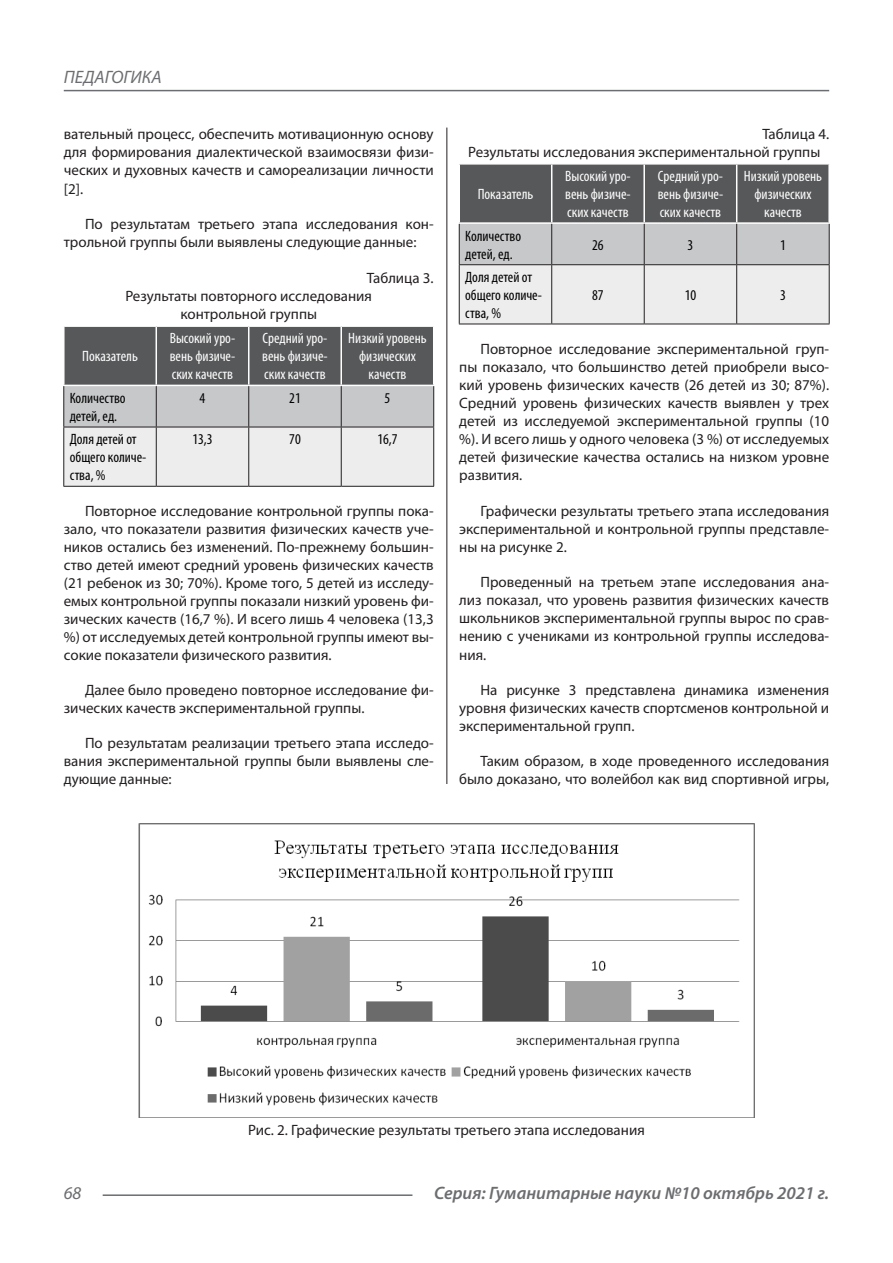
<style>
.page{position:relative;width:893px;height:1263px;background:#fff}
.page>*{position:absolute;margin:0;border:0;box-sizing:border-box;transform-origin:0 0}
.t1{font:italic 600 18px "Myriad Pro";color:#6c6d70}
.t2{font:italic 18px "Myriad Pro";color:#6c6d70}
.Статья_текст{font:15px/18.1px "Myriad Pro";color:#231f20;text-align:justify}
.Таблица_Заголовок_Яч{font:condensed 15px/18px "Myriad Pro";color:#fff;text-align:justify}
.Таблица_Строка{font:condensed 15px/18px "Myriad Pro";color:#000}
.Рисунок_в_статье{font:15px "Myriad Pro";color:#231f20}
</style>
<div class="page">
<hr style="left:446px;top:128px;width:1px;height:1007px;background:#231f20">
<hr style="left:103px;top:1194px;width:309px;height:2px;background:#6c6d70">
<hr style="left:64px;top:90px;width:765px;height:1px;background:#6c6d70">
<div style="left:437px;top:784px;width:17px;height:365px;background:#fff"></div>
<svg style="left:64px;top:327px;width:369px;height:159px;background:#acacae"></svg>
<hr style="left:63px;top:327px;width:2px;height:58px;background:#fff">
<hr style="left:156px;top:327px;width:1px;height:58px;background:#fff">
<hr style="left:248px;top:327px;width:1px;height:58px;background:#fff">
<hr style="left:340px;top:327px;width:2px;height:58px;background:#fff">
<hr style="left:63px;top:385px;width:93px;height:1px;background:#fff">
<hr style="left:156px;top:385px;width:93px;height:1px;background:#fff">
<hr style="left:249px;top:385px;width:92px;height:1px;background:#fff">
<hr style="left:341px;top:385px;width:93px;height:1px;background:#fff">
<hr style="left:63px;top:386px;width:1px;height:41px;background:#231f20">
<hr style="left:156px;top:386px;width:1px;height:41px;background:#231f20">
<hr style="left:248px;top:386px;width:1px;height:41px;background:#231f20">
<hr style="left:341px;top:386px;width:1px;height:41px;background:#231f20">
<hr style="left:433px;top:386px;width:1px;height:41px;background:#231f20">
<hr style="left:63px;top:427px;width:93px;height:1px;background:#231f20">
<hr style="left:63px;top:427px;width:1px;height:59px;background:#231f20">
<hr style="left:156px;top:427px;width:93px;height:1px;background:#231f20">
<hr style="left:156px;top:427px;width:1px;height:59px;background:#231f20">
<hr style="left:249px;top:427px;width:92px;height:1px;background:#231f20">
<hr style="left:248px;top:427px;width:1px;height:59px;background:#231f20">
<hr style="left:341px;top:427px;width:93px;height:1px;background:#231f20">
<hr style="left:341px;top:427px;width:1px;height:59px;background:#231f20">
<hr style="left:433px;top:427px;width:1px;height:59px;background:#231f20">
<hr style="left:63px;top:486px;width:93px;height:1px;background:#231f20">
<hr style="left:156px;top:486px;width:93px;height:1px;background:#231f20">
<hr style="left:249px;top:486px;width:92px;height:1px;background:#231f20">
<hr style="left:341px;top:486px;width:93px;height:1px;background:#231f20">
<svg style="left:460px;top:165px;width:369px;height:159px;background:#ababad"></svg>
<hr style="left:551px;top:165px;width:1px;height:57px;background:#fff">
<hr style="left:643px;top:165px;width:2px;height:57px;background:#fff">
<hr style="left:736px;top:165px;width:1px;height:57px;background:#fff">
<hr style="left:828px;top:165px;width:2px;height:57px;background:#fff">
<hr style="left:458px;top:222px;width:94px;height:2px;background:#fff">
<hr style="left:552px;top:222px;width:92px;height:2px;background:#fff">
<hr style="left:644px;top:222px;width:93px;height:2px;background:#fff">
<hr style="left:737px;top:222px;width:93px;height:2px;background:#fff">
<hr style="left:459px;top:224px;width:1px;height:40px;background:#231f20">
<hr style="left:551px;top:224px;width:1px;height:40px;background:#231f20">
<hr style="left:644px;top:224px;width:1px;height:40px;background:#231f20">
<hr style="left:736px;top:224px;width:1px;height:40px;background:#231f20">
<hr style="left:829px;top:224px;width:1px;height:40px;background:#231f20">
<hr style="left:459px;top:264px;width:93px;height:1px;background:#231f20">
<hr style="left:459px;top:265px;width:1px;height:59px;background:#231f20">
<hr style="left:552px;top:264px;width:92px;height:1px;background:#231f20">
<hr style="left:551px;top:265px;width:1px;height:59px;background:#231f20">
<hr style="left:644px;top:264px;width:93px;height:1px;background:#231f20">
<hr style="left:644px;top:265px;width:1px;height:59px;background:#231f20">
<hr style="left:737px;top:264px;width:93px;height:1px;background:#231f20">
<hr style="left:736px;top:265px;width:1px;height:59px;background:#231f20">
<hr style="left:829px;top:265px;width:1px;height:59px;background:#231f20">
<hr style="left:459px;top:324px;width:93px;height:1px;background:#231f20">
<hr style="left:552px;top:324px;width:92px;height:1px;background:#231f20">
<hr style="left:644px;top:324px;width:93px;height:1px;background:#231f20">
<hr style="left:737px;top:324px;width:93px;height:1px;background:#231f20">
<img style="left:138px;top:823px;width:616px;height:294px">
<p class="t2" style="left:64px;top:66px;width:100px">ПЕДАГОГИКА</p>
<p class="Статья_текст" style="left:64px;top:124px;width:371px">вательный процесс, обеспечить мотивационную основу для формирования диалектической взаимосвязи физи&shy;ческих и духовных качеств и самореализации личности [2].</p>
<p class="Статья_текст" style="left:64px;top:215px;width:371px;text-indent:21px">По результатам третьего этапа исследования кон&shy;трольной группы были выявлены следующие данные:</p>
<p class="Статья_текст" style="left:367px;top:268px;width:68px">Таблица 3.</p>
<p class="Статья_текст" style="left:125px;top:287px;width:248px;text-align:center">Результаты повторного исследования контрольной группы</p>
<p class="Таблица_Заголовок_Яч" style="left:82px;top:347px;width:57px">Показатель</p>
<p class="Таблица_Заголовок_Яч" style="left:170px;top:329px;width:67px">Высокий уро&shy;вень физиче&shy;ских качеств</p>
<p class="Таблица_Заголовок_Яч" style="left:262px;top:329px;width:67px">Средний уро&shy;вень физиче&shy;ских качеств</p>
<p class="Таблица_Заголовок_Яч" style="left:348px;top:329px;width:80px;text-align:center">Низкий уровень физических качеств</p>
<p class="Таблица_Строка" style="left:70px;top:389px;width:57px">Количество детей, ед.</p>
<p class="Таблица_Строка" style="left:200px;top:389px;width:7px">4</p>
<p class="Таблица_Строка" style="left:289px;top:389px;width:13px">21</p>
<p class="Таблица_Строка" style="left:385px;top:389px;width:7px">5</p>
<p class="Таблица_Строка" style="left:70px;top:430px;width:78px">Доля детей от общего количе&shy;ства, %</p>
<p class="Таблица_Строка" style="left:192px;top:430px;width:22px">13,3</p>
<p class="Таблица_Строка" style="left:289px;top:430px;width:13px">70</p>
<p class="Таблица_Строка" style="left:377px;top:430px;width:22px">16,7</p>
<p class="Статья_текст" style="left:64px;top:502px;width:371px;text-indent:21px">Повторное исследование контрольной группы пока&shy;зало, что показатели развития физических качеств уче&shy;ников остались без изменений. По-прежнему большин&shy;ство детей имеют средний уровень физических качеств (21 ребенок из 30; 70%). Кроме того, 5 детей из исследу&shy;емых контрольной группы показали низкий уровень фи&shy;зических качеств (16,7 %). И всего лишь 4 человека (13,3 %) от исследуемых детей контрольной группы имеют вы&shy;сокие показатели физического развития.</p>
<p class="Статья_текст" style="left:64px;top:681px;width:371px;text-indent:21px">Далее было проведено повторное исследование фи&shy;зических качеств экспериментальной группы.</p>
<p class="Статья_текст" style="left:64px;top:734px;width:371px;text-indent:21px">По результатам реализации третьего этапа исследо&shy;вания экспериментальной группы были выявлены сле&shy;дующие данные:</p>
<p class="Статья_текст" style="left:762px;top:124px;width:68px">Таблица 4.</p>
<p class="Статья_текст" style="left:468px;top:143px;width:354px">Результаты исследования экспериментальной группы</p>
<p class="Таблица_Заголовок_Яч" style="left:478px;top:185px;width:57px">Показатель</p>
<p class="Таблица_Заголовок_Яч" style="left:565px;top:167px;width:67px">Высокий уро&shy;вень физиче&shy;ских качеств</p>
<p class="Таблица_Заголовок_Яч" style="left:658px;top:167px;width:67px">Средний уро&shy;вень физиче&shy;ских качеств</p>
<p class="Таблица_Заголовок_Яч" style="left:744px;top:167px;width:80px;text-align:center">Низкий уровень физических качеств</p>
<p class="Таблица_Строка" style="left:465px;top:227px;width:57px">Количество детей, ед.</p>
<p class="Таблица_Строка" style="left:592px;top:236px;width:13px">26</p>
<p class="Таблица_Строка" style="left:688px;top:236px;width:7px">3</p>
<p class="Таблица_Строка" style="left:780px;top:236px;width:7px">1</p>
<p class="Таблица_Строка" style="left:465px;top:268px;width:78px">Доля детей от общего количе&shy;ства, %</p>
<p class="Таблица_Строка" style="left:592px;top:286px;width:13px">87</p>
<p class="Таблица_Строка" style="left:685px;top:286px;width:13px">10</p>
<p class="Таблица_Строка" style="left:780px;top:286px;width:7px">3</p>
<p class="Статья_текст" style="left:459px;top:339px;width:371px;text-indent:21px">Повторное исследование экспериментальной груп&shy;пы показало, что большинство детей приобрели высо&shy;кий уровень физических качеств (26 детей из 30; 87%).<br>Средний уровень физических качеств выявлен у трех детей из исследуемой экспериментальной группы (10 %). И всего лишь у одного человека (3 %) от исследуемых детей физические качества остались на низком уровне развития.</p>
<p class="Статья_текст" style="left:459px;top:501px;width:371px;text-indent:21px">Графически результаты третьего этапа исследования экспериментальной и контрольной группы представле&shy;ны на рисунке 2.</p>
<p class="Статья_текст" style="left:459px;top:573px;width:371px;text-indent:21px">Проведенный на третьем этапе исследования ана&shy;лиз показал, что уровень развития физических качеств школьников экспериментальной группы вырос по срав&shy;нению с учениками из контрольной группы исследова&shy;ния.</p>
<p class="Статья_текст" style="left:459px;top:680px;width:371px;text-indent:21px">На рисунке 3 представлена динамика изменения уровня физических качеств спортсменов контрольной и экспериментальной групп.</p>
<p class="Статья_текст" style="left:459px;top:752px;width:371px;text-align:right">Таким образом, в ходе проведенного исследования было доказано, что волейбол как вид спортивной игры,</p>
<p class="Рисунок_в_статье" style="left:248px;top:1121px;width:398px">Рис. 2. Графические результаты третьего этапа исследования</p>
<p class="t2" style="left:64px;top:1182px;width:19px">68</p>
<p class="t1" style="left:434px;top:1182px;width:397px">Серия: Гуманитарные науки №10 октябрь 2021 г.</p>
</div>
